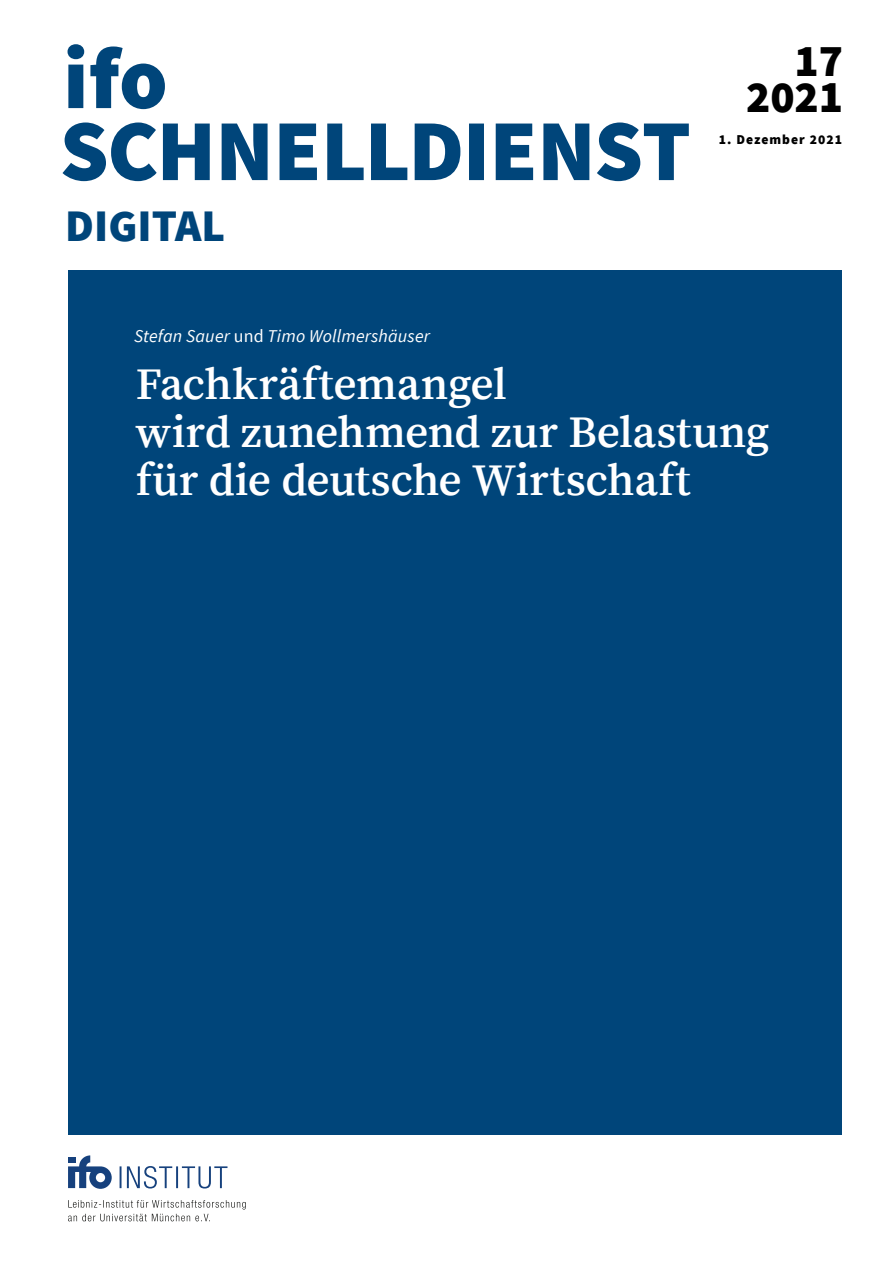
<style>
.page{position:relative;width:893px;height:1263px;background:#fff}
.page>*{position:absolute;margin:0;border:0;box-sizing:border-box;transform-origin:0 0}
.t1{font:600 45px/48px "Source Serif Pro";letter-spacing:-.005em;color:#fff}
.t2{font:900 45px "Source Sans Pro";color:#00457a}
.t3{font:900 45px/36px "Source Sans Pro";color:#000;text-align:right}
.t4{font:italic 18px "Source Sans Pro";letter-spacing:.01em;color:#fff}
.t5{font:900 13.5px "Source Sans Pro";letter-spacing:.075em;color:#000}
.s1{font-style:normal}
</style>
<div class="page">
<svg style="left:63px;top:122px;width:626px;height:59px"></svg>
<svg style="left:68px;top:44px;width:97px;height:65px"></svg>
<div style="left:68px;top:270px;width:774px;height:864px;background:#00457a"></div>
<svg style="left:68px;top:1200px;width:178px;height:21px"></svg>
<svg style="left:120px;top:1166px;width:107px;height:22px"></svg>
<svg style="left:68px;top:1155px;width:44px;height:34px"></svg>
<p class="t2" style="left:65px;top:197px;width:162px">DIGITAL</p>
<p class="t3" style="left:746px;top:45px;width:99px">17<br>2021</p>
<p class="t5" style="left:719px;top:131px;width:125px">1. Dezember 2021</p>
<p class="t4" style="left:134px;top:325px;width:297px">Stefan Sauer <span class="s1">und</span> Timo Wollmershäuser</p>
<p class="t1" style="left:136px;top:361px;width:635px">Fachkräftemangel<br>wird zunehmend zur Belastung für die deutsche Wirtschaft</p>
</div>
